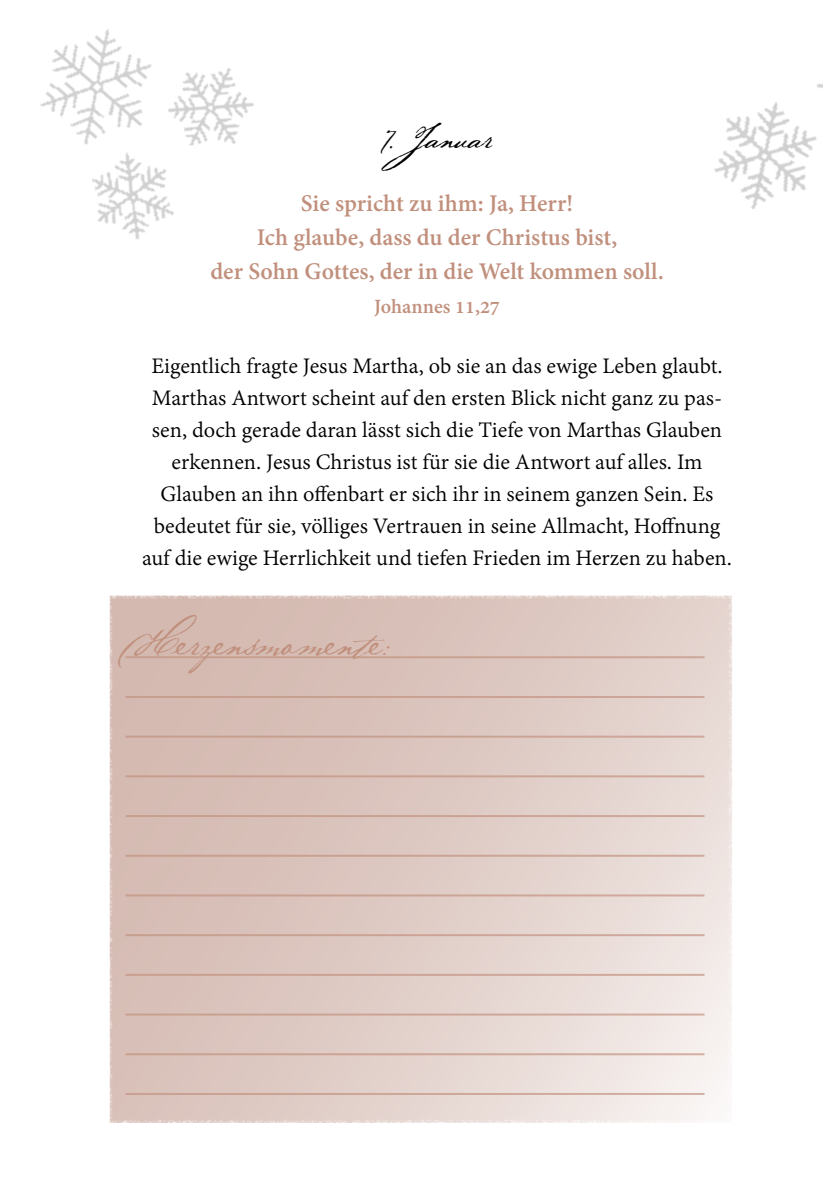
<style>
.page{position:relative;width:823px;height:1191px;background:#fff}
.page>*{position:absolute;margin:0;border:0;box-sizing:border-box;transform-origin:0 0}
.t1{font:28px "Baker Script";color:#c1907d}
.t2{font:700 26px/34px "Adobe Devanagari";color:#c1907d;text-align:center}
.t3{font:24px/32px "Adobe Devanagari";color:#000;text-align:center}
.t4{font:24px "Baker Script";color:#000}
.t5{font:700 22px "Adobe Devanagari";color:#c1907d}
</style>
<div class="page">
<img style="left:40px;top:29px;width:214px;height:211px">
<img style="left:714px;top:83px;width:108px;height:126px">
<svg style="left:110px;top:595px;width:621px;height:528px;background:#dfccc5"></svg>
<hr style="left:125px;top:656px;width:579px;height:2px;background:#c1907d">
<hr style="left:125px;top:696px;width:579px;height:2px;background:#c1907d">
<hr style="left:125px;top:735px;width:579px;height:2px;background:#c1907d">
<hr style="left:125px;top:775px;width:579px;height:2px;background:#c1907d">
<hr style="left:125px;top:815px;width:579px;height:2px;background:#c1907d">
<hr style="left:125px;top:854px;width:579px;height:2px;background:#c1907d">
<hr style="left:125px;top:894px;width:579px;height:2px;background:#c1907d">
<hr style="left:125px;top:934px;width:579px;height:2px;background:#c1907d">
<hr style="left:125px;top:974px;width:579px;height:2px;background:#c1907d">
<hr style="left:125px;top:1013px;width:579px;height:2px;background:#c1907d">
<hr style="left:125px;top:1053px;width:579px;height:2px;background:#c1907d">
<hr style="left:125px;top:1093px;width:579px;height:2px;background:#c1907d">
<p class="t4" style="left:382px;top:125px;width:110px">7. Janu ar</p>
<p class="t2" style="left:210px;top:188px;width:454px">Sie spricht zu ihm: Ja, Herr!<br>Ich glaube, dass du der Christus bist,<br>der Sohn Gottes, der in die Welt kommen soll.</p>
<p class="t5" style="left:374px;top:293px;width:127px">Johannes 11,27</p>
<p class="t3" style="left:142px;top:352px;width:591px">Eigentlich fragte Jesus Martha, ob sie an das ewige Leben glaubt.<br>Marthas Antwort scheint auf den ersten Blick nicht ganz zu pas&shy;sen, doch gerade daran lässt sich die Tiefe von Marthas Glauben erkennen. Jesus Christus ist für sie die Antwort auf alles. Im Glauben an ihn offenbart er sich ihr in seinem ganzen Sein. Es bedeutet für sie, völliges Vertrauen in seine Allmacht, Hoffnung auf die ewige Herrlichkeit und tiefen Frieden im Herzen zu haben.</p>
<p class="t1" style="left:135px;top:629px;width:256px">Herzensmo mente:</p>
</div>
